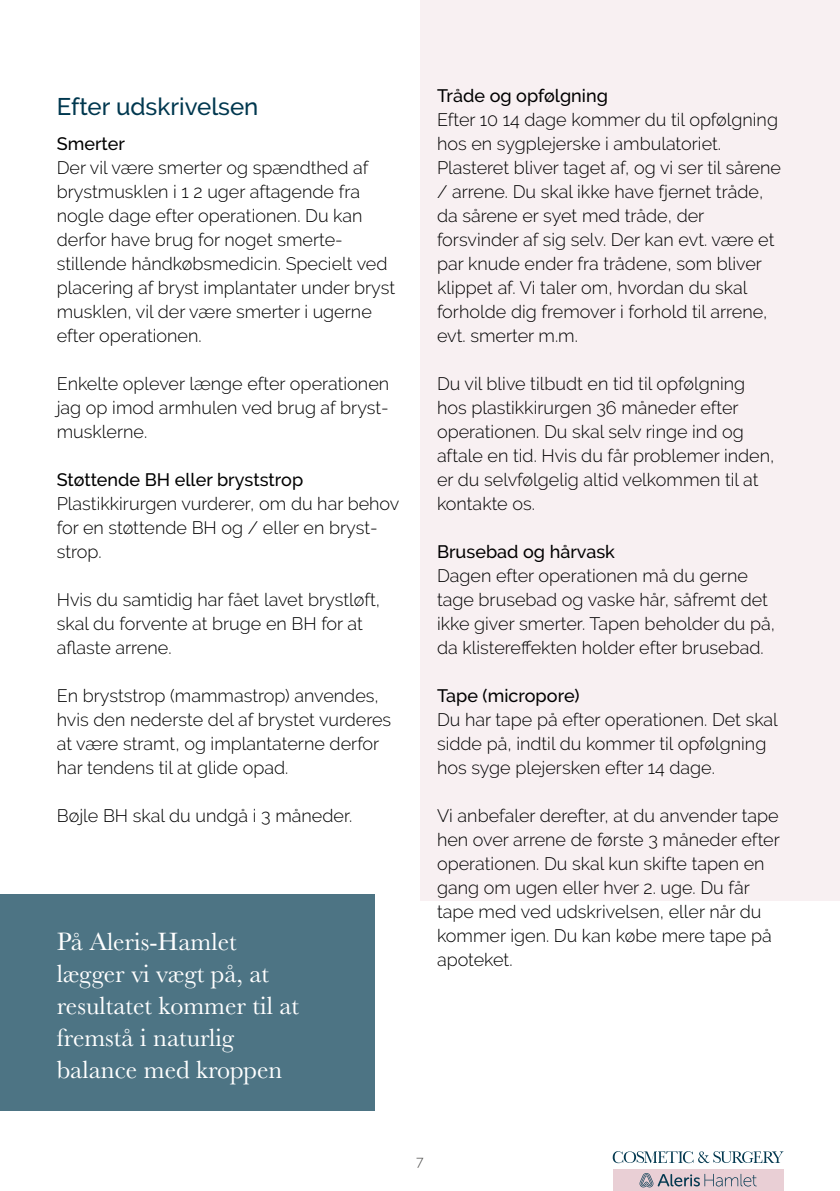
<style>
.page{position:relative;width:840px;height:1191px;background:#fff}
.page>*{position:absolute;margin:0;border:0;box-sizing:border-box;transform-origin:0 0}
.t1{font:26px/32px "Baskerville";color:#fff}
.t2{font:500 24px "Raleway";color:#00384f}
.t3{font:300 18px/24px "Raleway";color:#000}
.t4{font:500 18px "Raleway";color:#000}
.t5{font:300 14px "Raleway";color:#484847}
</style>
<div class="page">
<div style="left:0;top:894px;width:375px;height:216px;background:#4d7484"></div>
<div style="left:420px;top:0;width:419px;height:900px;background:#f8f0f2"></div>
<div style="left:612px;top:1169px;width:170px;height:22px;background:#e9cfd5"></div>
<svg style="left:639px;top:1173px;width:117px;height:14px"></svg>
<svg style="left:612px;top:1151px;width:170px;height:12px"></svg>
<h2 class="t2" style="left:57px;top:93px;width:203px">Efter udskrivelsen</h2>
<p class="t4" style="left:57px;top:133px;width:70px">Smerter</p>
<p class="t3" style="left:57px;top:156px;width:340px">Der vil være smerter og spændthed af brystmusklen i 1 2 uger aftagende fra nogle dage efter operationen. Du kan derfor have brug for noget smerte&shy;stillende håndkøbsmedicin. Specielt ved placering af bryst implantater under bryst musklen, vil der være smerter i ugerne efter operationen.</p>
<p class="t3" style="left:57px;top:372px;width:334px;text-align:justify">Enkelte oplever længe efter operationen jag op imod armhulen ved brug af bryst&shy;musklerne.</p>
<p class="t4" style="left:57px;top:469px;width:248px">Støttende BH eller bryststrop</p>
<p class="t3" style="left:57px;top:492px;width:344px">Plastikkirurgen vurderer, om du har behov for en støttende BH og / eller en bryst&shy;strop.</p>
<p class="t3" style="left:57px;top:588px;width:325px">Hvis du samtidig har fået lavet brystløft, skal du forvente at bruge en BH for at aflaste arrene.</p>
<p class="t3" style="left:57px;top:684px;width:336px">En bryststrop (mammastrop) anvendes, hvis den nederste del af brystet vurderes at være stramt, og implantaterne derfor har tendens til at glide opad.</p>
<p class="t3" style="left:57px;top:804px;width:297px">Bøjle BH skal du undgå i 3 måneder.</p>
<h1 class="t1" style="left:57px;top:926px;width:243px">På Aleris-Hamlet lægger vi vægt på, at resultatet kommer til at fremstå i naturlig balance med kroppen</h1>
<p class="t4" style="left:437px;top:85px;width:172px">Tråde og opfølgning</p>
<p class="t3" style="left:437px;top:107px;width:345px">Efter 10 14 dage kommer du til opfølgning hos en sygplejerske i ambulatoriet.<br>Plasteret bliver taget af, og vi ser til sårene / arrene. Du skal ikke have fjernet tråde, da sårene er syet med tråde, der forsvinder af sig selv. Der kan evt. være et par knude ender fra trådene, som bliver klippet af. Vi taler om, hvordan du skal forholde dig fremover i forhold til arrene, evt. smerter m.m.</p>
<p class="t3" style="left:437px;top:371px;width:339px">Du vil blive tilbudt en tid til opfølgning hos plastikkirurgen 36 måneder efter operationen. Du skal selv ringe ind og aftale en tid. Hvis du får problemer inden, er du selvfølgelig altid velkommen til at kontakte os.</p>
<p class="t4" style="left:437px;top:541px;width:179px">Brusebad og hårvask</p>
<p class="t3" style="left:437px;top:563px;width:339px">Dagen efter operationen må du gerne tage brusebad og vaske hår, såfremt det ikke giver smerter. Tapen beholder du på, da klistereffekten holder efter brusebad.</p>
<p class="t4" style="left:437px;top:685px;width:144px">Tape (micropore)</p>
<p class="t3" style="left:437px;top:707px;width:342px">Du har tape på efter operationen. Det skal sidde på, indtil du kommer til opfølgning hos syge plejersken efter 14 dage.</p>
<p class="t3" style="left:437px;top:803px;width:344px">Vi anbefaler derefter, at du anvender tape hen over arrene de første 3 måneder efter operationen. Du skal kun skifte tapen en gang om ugen eller hver 2. uge. Du får tape med ved udskrivelsen, eller når du kommer igen. Du kan købe mere tape på apoteket.</p>
<p class="t5" style="left:416px;top:1153px;width:9px">7</p>
</div>
